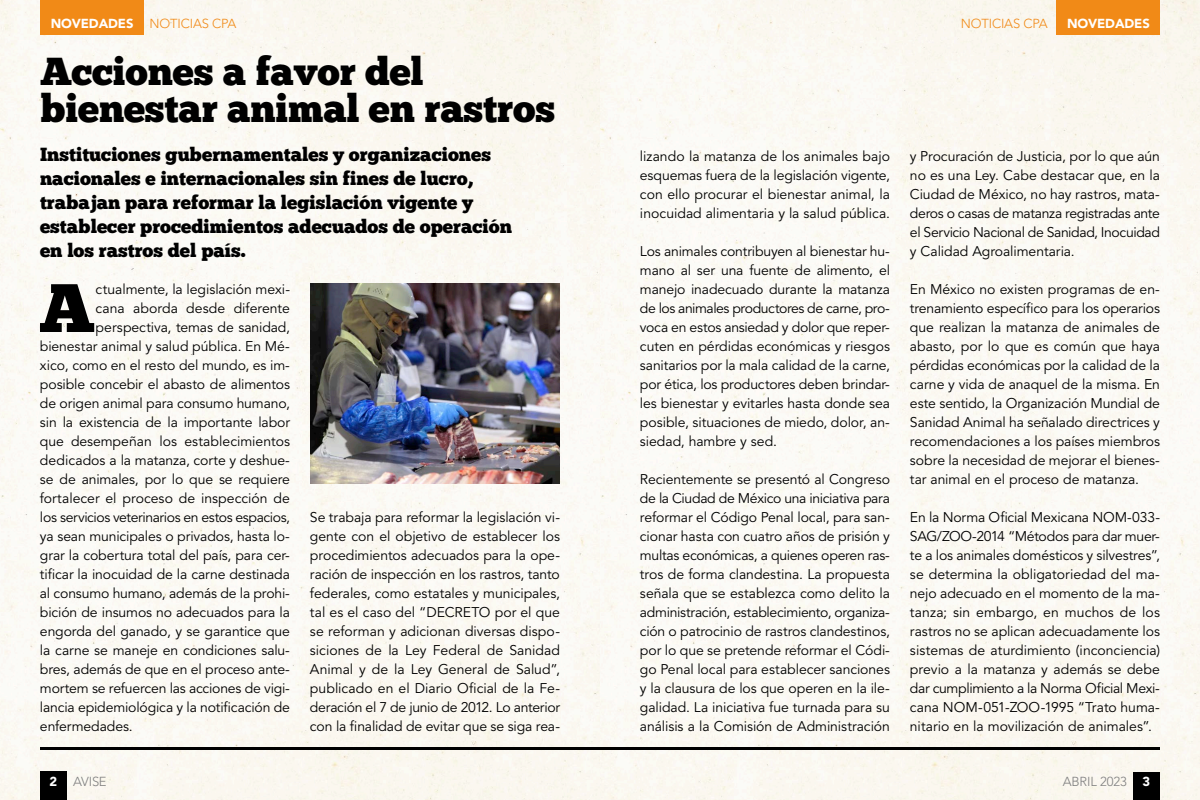
<style>
.page{position:relative;width:1200px;height:800px;background:#fff}
.page>*{position:absolute;margin:0;border:0;box-sizing:border-box;transform-origin:0 0}
.t1{font:68.4px "Chunk Five";color:#000}
.t2{font:39px/37px "Chunk Five";letter-spacing:-.005em;color:#000}
.t3{font:19px/24px "Chunk Five";color:#000}
.t4{font:14px/19px "Avenir LT Std";letter-spacing:-.005em;color:#000;text-align:justify}
.t5{font:14px "Avenir LT Std";letter-spacing:-.03em;color:#000}
.t6{font:300 13px "Avenir LT Std";letter-spacing:-.01em;color:#f18a17}
.t7{font:300 13px "Avenir LT Std";letter-spacing:-.01em;color:#7f7f7f}
.t8{font:900 13px "Avenir LT Std";letter-spacing:-.01em;color:#fff}
.s1{font-weight:900;color:#fff}
</style>
<div class="page">
<div style="left:40px;top:771px;width:27px;height:29px;background:#000"></div>
<div style="left:1133px;top:772px;width:27px;height:28px;background:#000"></div>
<div style="left:40px;top:0;width:104px;height:35px;background:#f18a17"></div>
<div style="left:1056px;top:0;width:104px;height:35px;background:#f18a17"></div>
<hr style="left:40px;top:747px;width:1120px;height:3px;background:#000">
<img style="left:310px;top:283px;width:250px;height:201px">
<p class="t6" style="left:51px;top:16px;width:187px"><span class="s1">NOVEDADES</span> NOTICIAS CPA</p>
<p class="t6" style="left:961px;top:16px;width:88px">NOTICIAS CPA</p>
<p class="t8" style="left:1067px;top:16px;width:84px">NOVEDADES</p>
<h2 class="t2" style="left:40px;top:54px;width:517px">Acciones a favor del bienestar animal en rastros</h2>
<h3 class="t3" style="left:40px;top:143px;width:474px">Instituciones gubernamentales y organizaciones nacionales e internacionales sin fines de lucro, trabajan para reformar la legislación vigente y establecer procedimientos adecuados de operación en los rastros del país.</h3>
<h1 class="t1" style="left:39px;top:266px;width:58px">A</h1>
<p class="t4" style="left:96px;top:280px;width:196px">ctualmente, la legislación mexi-</p>
<p class="t4" style="left:910px;top:147px;width:252px">y Procuración de Justicia, por lo que aún no es una Ley. Cabe destacar que, en la Ciudad de México, no hay rastros, mata&shy;deros o casas de matanza registradas ante el Servicio Nacional de Sanidad, Inocuidad y Calidad Agroalimentaria.</p>
<p class="t4" style="left:910px;top:280px;width:252px">En México no existen programas de en&shy;trenamiento específico para los operarios que realizan la matanza de animales de abasto, por lo que es común que haya pérdidas económicas por la calidad de la carne y vida de anaquel de la misma. En este sentido, la Organización Mundial de Sanidad Animal ha señalado directrices y recomendaciones a los países miembros sobre la necesidad de mejorar el bienes&shy;tar animal en el proceso de matanza.</p>
<p class="t4" style="left:910px;top:508px;width:252px">En la Norma Oficial Mexicana NOM-033- SAG/ZOO-2014 “Métodos para dar muer&shy;te a los animales domésticos y silvestres”, se determina la obligatoriedad del ma&shy;nejo adecuado en el momento de la ma&shy;tanza; sin embargo, en muchos de los rastros no se aplican adecuadamente los sistemas de aturdimiento (inconciencia) previo a la matanza y además se debe dar cumplimiento a la Norma Oficial Mexi&shy;cana NOM-051-ZOO-1995 “Trato huma&shy;nitario en la movilización de animales”.</p>
<p class="t4" style="left:640px;top:147px;width:252px">lizando la matanza de los animales bajo esquemas fuera de la legislación vigente, con ello procurar el bienestar animal, la inocuidad alimentaria y la salud pública.</p>
<p class="t4" style="left:640px;top:242px;width:252px">Los animales contribuyen al bienestar hu&shy;mano al ser una fuente de alimento, el manejo inadecuado durante la matanza de los animales productores de carne, pro&shy;voca en estos ansiedad y dolor que reper&shy;cuten en pérdidas económicas y riesgos sanitarios por la mala calidad de la carne, por ética, los productores deben brindar&shy;les bienestar y evitarles hasta donde sea posible, situaciones de miedo, dolor, an&shy;siedad, hambre y sed.</p>
<p class="t4" style="left:640px;top:470px;width:252px">Recientemente se presentó al Congreso de la Ciudad de México una iniciativa para reformar el Código Penal local, para san&shy;cionar hasta con cuatro años de prisión y multas económicas, a quienes operen ras&shy;tros de forma clandestina. La propuesta señala que se establezca como delito la administración, establecimiento, organiza&shy;ción o patrocinio de rastros clandestinos, por lo que se pretende reformar el Códi&shy;go Penal local para establecer sanciones y la clausura de los que operen en la ile&shy;galidad. La iniciativa fue turnada para su análisis a la Comisión de Administración</p>
<p class="t4" style="left:96px;top:299px;width:196px">cana aborda desde diferente</p>
<p class="t4" style="left:96px;top:318px;width:196px">perspectiva, temas de sanidad,</p>
<p class="t4" style="left:40px;top:337px;width:251px">bienestar animal y salud pública. En Mé-</p>
<p class="t4" style="left:40px;top:356px;width:251px">xico, como en el resto del mundo, es im-</p>
<p class="t4" style="left:40px;top:375px;width:251px">posible concebir el abasto de alimentos</p>
<p class="t4" style="left:40px;top:394px;width:252px">de origen animal para consumo humano,</p>
<p class="t4" style="left:40px;top:413px;width:252px">sin la existencia de la importante labor</p>
<p class="t4" style="left:40px;top:432px;width:252px">que desempeñan los establecimientos</p>
<p class="t4" style="left:40px;top:451px;width:251px">dedicados a la matanza, corte y deshue-</p>
<p class="t4" style="left:40px;top:470px;width:251px">se de animales, por lo que se requiere</p>
<p class="t4" style="left:40px;top:489px;width:251px">fortalecer el proceso de inspección de</p>
<p class="t5" style="left:40px;top:509px;width:252px">los servicios veterinarios en estos espacios,</p>
<p class="t4" style="left:40px;top:527px;width:251px">ya sean municipales o privados, hasta lo-</p>
<p class="t4" style="left:40px;top:546px;width:251px">grar la cobertura total del país, para cer-</p>
<p class="t4" style="left:40px;top:565px;width:251px">tificar la inocuidad de la carne destinada</p>
<p class="t4" style="left:40px;top:584px;width:251px">al consumo humano, además de la prohi-</p>
<p class="t4" style="left:40px;top:603px;width:251px">bición de insumos no adecuados para la</p>
<p class="t4" style="left:40px;top:622px;width:251px">engorda del ganado, y se garantice que</p>
<p class="t4" style="left:40px;top:641px;width:251px">la carne se maneje en condiciones salu-</p>
<p class="t4" style="left:40px;top:660px;width:251px">bres, además de que en el proceso ante-</p>
<p class="t4" style="left:40px;top:679px;width:251px">mortem se refuercen las acciones de vigi-</p>
<p class="t4" style="left:40px;top:698px;width:252px">lancia epidemiológica y la notificación de</p>
<p class="t4" style="left:40px;top:717px;width:94px">enfermedades.</p>
<p class="t4" style="left:310px;top:508px;width:252px">Se trabaja para reformar la legislación vi&shy;gente con el objetivo de establecer los procedimientos adecuados para la ope&shy;ración de inspección en los rastros, tanto federales, como estatales y municipales, tal es el caso del “DECRETO por el que se reforman y adicionan diversas dispo&shy;siciones de la Ley Federal de Sanidad Animal y de la Ley General de Salud”, publicado en el Diario Oficial de la Fe&shy;deración el 7 de junio de 2012. Lo anterior con la finalidad de evitar que se siga rea-</p>
<p class="t7" style="left:50px;top:774px;width:59px"><span class="s1">2</span> AVISE</p>
<p class="t7" style="left:1063px;top:774px;width:89px">ABRIL 2023 <span class="s1">3</span></p>
</div>
